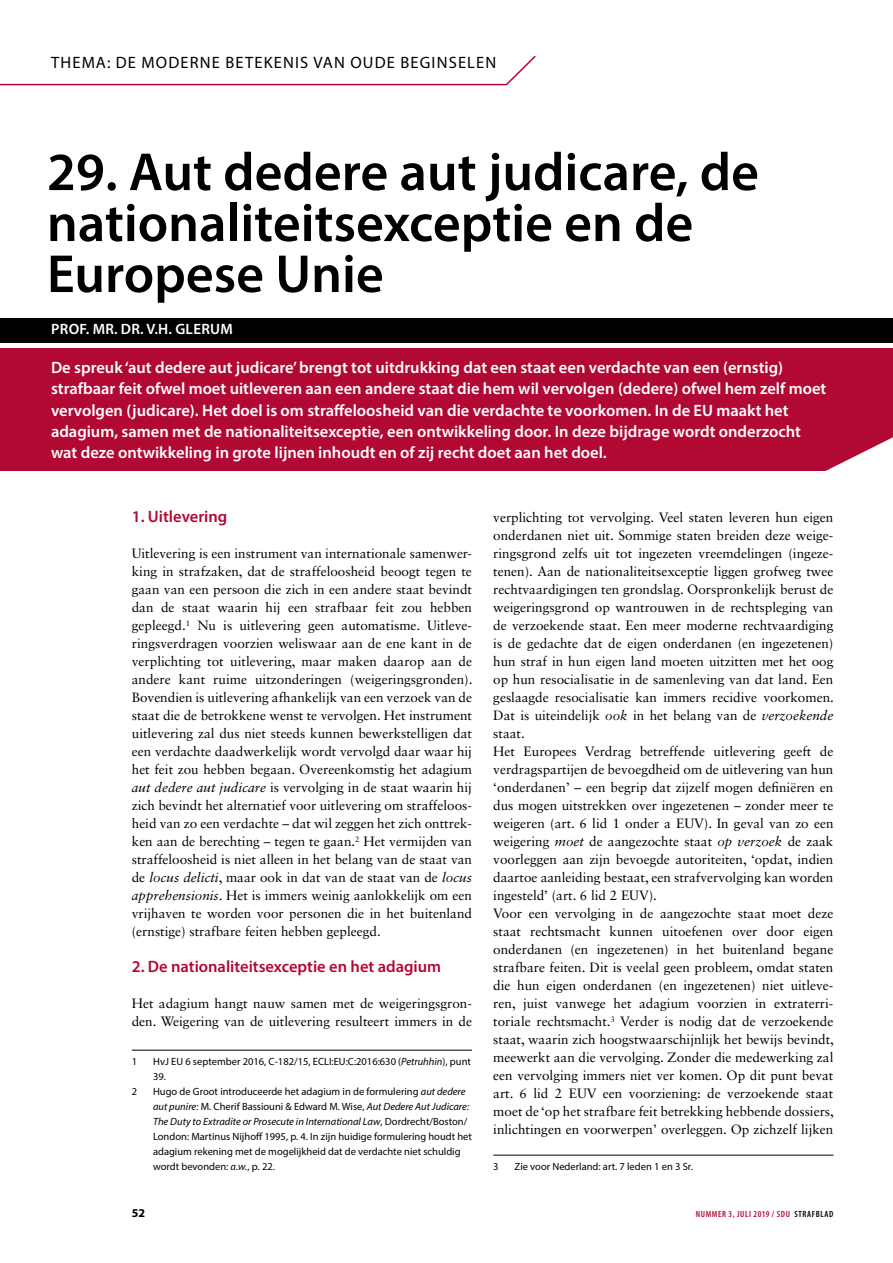
<style>
.page{position:relative;width:893px;height:1263px;background:#fff}
.page>*{position:absolute;margin:0;border:0;box-sizing:border-box;transform-origin:0 0}
.t1{font:600 54px/51px "Myriad Pro";color:#000}
.t2{font:600 16.5px/21px "Myriad Pro";color:#fff}
.t3{font:600 16.5px "Myriad Pro";color:#b10933}
.t4{font:16.5px "Myriad Pro";color:#000}
.t5{font:600 15px "Myriad Pro";letter-spacing:.02em;color:#fff}
.t6{font:13.5px/18px "Sabon LT Std";color:#000}
.t7{font:700 12px "Myriad Pro";color:#000}
.t8{font:10.5px/15px "Myriad Pro";color:#000}
.t9{font:600 condensed 9px "Myriad Pro";letter-spacing:.07em;color:#b10933}
.s1{font-style:italic}
.s2{color:#000}
</style>
<div class="page">
<div style="left:0;top:318px;width:893px;height:24px;background:#000"></div>
<svg style="left:0;top:55px;width:536px;height:31px"></svg>
<hr style="left:132px;top:1050px;width:340px;height:1px;background:#000">
<hr style="left:493px;top:1155px;width:340px;height:1px;background:#000">
<div style="left:0;top:348px;width:893px;height:122px;background:#b10933"></div>
<svg style="left:816px;top:470px;width:77px;height:1px"></svg>
<p class="t4" style="left:51px;top:53px;width:22px">Thema</p>
<p class="t4" style="left:107px;top:53px;width:47px">: de moderne</p>
<p class="t4" style="left:226px;top:53px;width:10px">betekenis</p>
<p class="t4" style="left:313px;top:53px;width:12px">van</p>
<p class="t4" style="left:350px;top:53px;width:12px">oude</p>
<p class="t4" style="left:400px;top:53px;width:11px">beginselen</p>
<h1 class="t1" style="left:47px;top:145px;width:713px">29. Aut dedere aut judicare, de nationaliteitsexceptie en de<br>Europese Unie</h1>
<p class="t5" style="left:51px;top:320px;width:183px">PROF. MR. DR. V.H. GLERUM</p>
<p class="t2" style="left:51px;top:357px;width:777px">De spreuk ‘aut dedere aut judicare’ brengt tot uitdrukking dat een staat een verdachte van een (ernstig) strafbaar feit ofwel moet uitleveren aan een andere staat die hem wil vervolgen (dedere) ofwel hem zelf moet vervolgen (judicare). Het doel is om straffeloosheid van die verdachte te voorkomen. In de EU maakt het adagium, samen met de nationaliteitsexceptie, een ontwikkeling door. In deze bijdrage wordt onderzocht wat deze ontwikkeling in grote lijnen inhoudt en of zij recht doet aan het doel.</p>
<p class="t3" style="left:132px;top:506px;width:97px">1. Uitlevering</p>
<p class="t6" style="left:132px;top:544px;width:342px;text-align:justify">Uitlevering is een instrument van internationale samenwer&shy;king in strafzaken, dat de straffeloosheid beoogt tegen te gaan van een persoon die zich in een andere staat bevindt dan de staat waarin hij een strafbaar feit zou hebben gepleegd.<sup>1</sup> Nu is uitlevering geen automatisme. Uitleve&shy;ringsverdragen voorzien weliswaar aan de ene kant in de verplichting tot uitlevering, maar maken daarop aan de andere kant ruime uitzonderingen (weigeringsgronden).<br>Bovendien is uitlevering afhankelijk van een verzoek van de staat die de betrokkene wenst te vervolgen. Het instrument uitlevering zal dus niet steeds kunnen bewerkstelligen dat een verdachte daadwerkelijk wordt vervolgd daar waar hij het feit zou hebben begaan. Overeenkomstig het adagium <span class="s1">aut dedere aut judicare</span> is vervolging in de staat waarin hij zich bevindt het alternatief voor uitlevering om straffeloos&shy;heid van zo een verdachte – dat wil zeggen het zich onttrek&shy;ken aan de berechting – tegen te gaan.<sup>2</sup> Het vermijden van straffeloosheid is niet alleen in het belang van de staat van de <span class="s1">locus delicti</span>, maar ook in dat van de staat van de <span class="s1">locus apprehensionis</span>. Het is immers weinig aanlokkelijk om een vrijhaven te worden voor personen die in het buitenland (ernstige) strafbare feiten hebben gepleegd.</p>
<p class="t3" style="left:132px;top:956px;width:311px">2. De nationaliteitsexceptie en het adagium</p>
<p class="t6" style="left:132px;top:994px;width:342px">Het adagium hangt nauw samen met de weigeringsgron&shy;den. Weigering van de uitlevering resulteert immers in de</p>
<p class="t8" style="left:132px;top:1054px;width:7px">1</p>
<p class="t8" style="left:153px;top:1054px;width:319px">HvJ EU 6 september 2016, C-182/15, ECLI:EU:C:2016:630 (<span class="s1">Petruhhin</span>), punt<br>39.</p>
<p class="t8" style="left:132px;top:1084px;width:7px">2</p>
<p class="t8" style="left:153px;top:1084px;width:320px">Hugo de Groot introduceerde het adagium in de formulering <span class="s1">aut dedere aut punire</span>: M. Cherif Bassiouni &amp; Edward M. Wise, <span class="s1">Aut Dedere Aut Judicare:<br>The Duty to Extradite or Prosecute in International Law</span>, Dordrecht/Boston/ London: Martinus Nijhoff 1995, p. 4. In zijn huidige formulering houdt het adagium rekening met de mogelijkheid dat de verdachte niet schuldig wordt bevonden: <span class="s1">a.w.</span>, p. 22.</p>
<p class="t6" style="left:493px;top:508px;width:342px">verplichting tot vervolging. Veel staten leveren hun eigen onderdanen niet uit. Sommige staten breiden deze weige&shy;ringsgrond zelfs uit tot ingezeten vreemdelingen (ingeze&shy;tenen). Aan de nationaliteitsexceptie liggen grofweg twee rechtvaardigingen ten grondslag. Oorspronkelijk berust de weigeringsgrond op wantrouwen in de rechtspleging van de verzoekende staat. Een meer moderne rechtvaardiging is de gedachte dat de eigen onderdanen (en ingezetenen) hun straf in hun eigen land moeten uitzitten met het oog op hun resocialisatie in de samenleving van dat land. Een geslaagde resocialisatie kan immers recidive voorkomen.<br>Dat is uiteindelijk <span class="s1">ook</span> in het belang van de <span class="s1">verzoekende </span>staat.<br>Het Europees Verdrag betreffende uitlevering geeft de verdragspartijen de bevoegdheid om de uitlevering van hun ‘onderdanen’ – een begrip dat zijzelf mogen definiëren en dus mogen uitstrekken over ingezetenen – zonder meer te weigeren (art. 6 lid 1 onder a EUV). In geval van zo een weigering <span class="s1">moet</span> de aangezochte staat <span class="s1">op verzoek</span> de zaak voorleggen aan zijn bevoegde autoriteiten, ‘opdat, indien daartoe aanleiding bestaat, een strafvervolging kan worden ingesteld’ (art. 6 lid 2 EUV).<br>Voor een vervolging in de aangezochte staat moet deze staat rechtsmacht kunnen uitoefenen over door eigen onderdanen (en ingezetenen) in het buitenland begane strafbare feiten. Dit is veelal geen probleem, omdat staten die hun eigen onderdanen (en ingezetenen) niet uitleve&shy;ren, juist vanwege het adagium voorzien in extraterri&shy;toriale rechtsmacht.<sup>3</sup> Verder is nodig dat de verzoekende staat, waarin zich hoogstwaarschijnlijk het bewijs bevindt, meewerkt aan die vervolging. Zonder die medewerking zal een vervolging immers niet ver komen. Op dit punt bevat art. 6 lid 2 EUV een voorziening: de verzoekende staat moet de ‘op het strafbare feit betrekking hebbende dossiers, inlichtingen en voorwerpen’ overleggen. Op zichzelf lijken</p>
<p class="t8" style="left:493px;top:1159px;width:7px">3</p>
<p class="t8" style="left:514px;top:1159px;width:180px">Zie voor Nederland: art. 7 leden 1 en 3 Sr.</p>
<p class="t7" style="left:132px;top:1205px;width:15px">52</p>
<p class="t9" style="left:696px;top:1208px;width:139px">NUMMER 3, JULI 2019 / SDU <span class="s2">STRAFBLAD</span></p>
</div>
